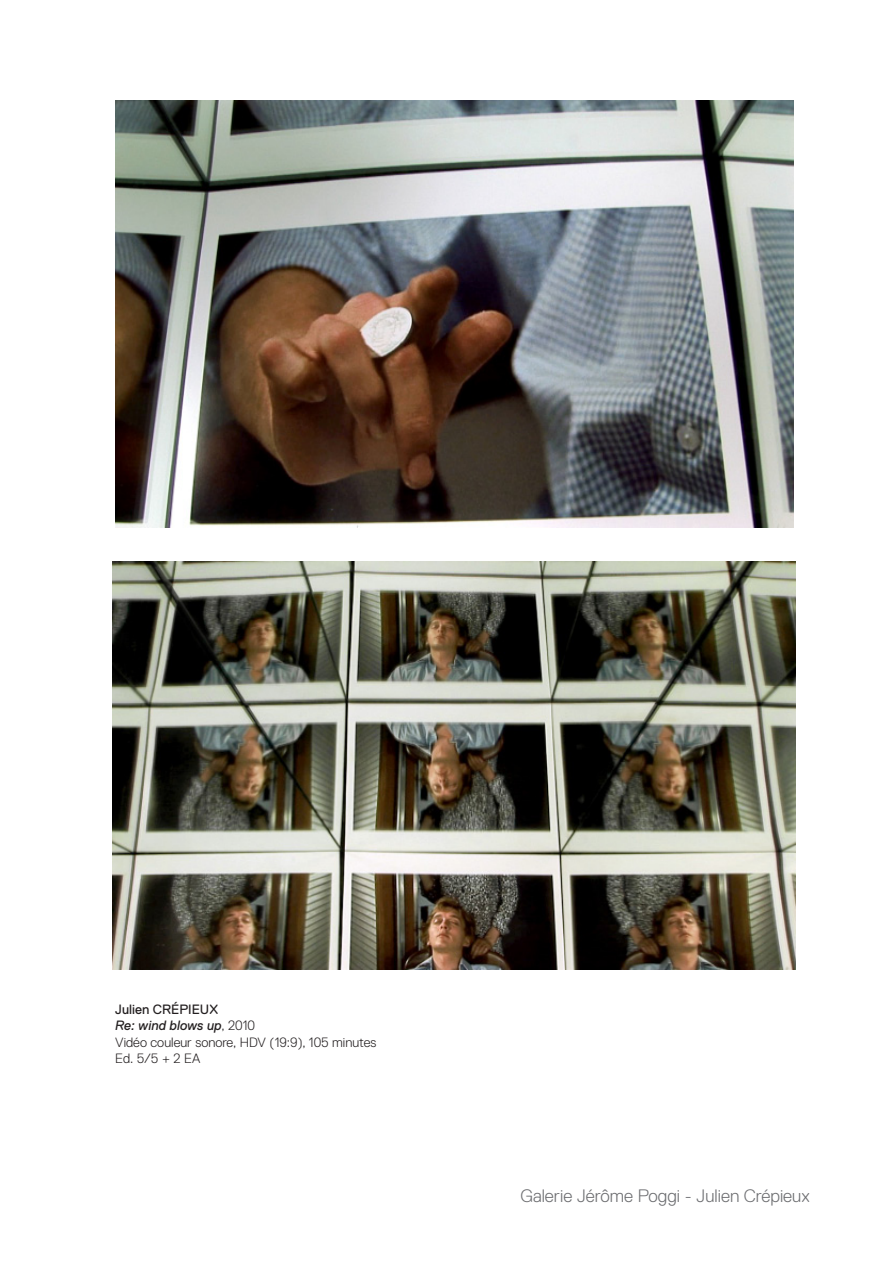
<style>
.page{position:relative;width:893px;height:1263px;background:#fff}
.page>*{position:absolute;margin:0;border:0;box-sizing:border-box;transform-origin:0 0}
.t1{font:300 18px "Replica Pro";color:#6c6d70}
.t2{font:300 13.5px "Replica Pro";color:#231f20}
.t3{font:italic 13.5px "Replica Pro";color:#231f20}
.t4{font:13.5px "Replica Pro";color:#231f20}
.s1{font-weight:300;font-style:normal}
</style>
<div class="page">
<img style="left:113px;top:561px;width:682px;height:408px">
<img style="left:115px;top:100px;width:678px;height:427px">
<p class="t4" style="left:115px;top:1002px;width:105px">Julien CRÉPIEUX</p>
<p class="t3" style="left:115px;top:1018px;width:141px">Re: wind blows up<span class="s1">, 2010</span></p>
<p class="t2" style="left:115px;top:1034px;width:263px">Vidéo couleur sonore, HDV (19:9), 105 minutes</p>
<p class="t2" style="left:115px;top:1050px;width:87px">Ed. 5/5 + 2 EA</p>
<h1 class="t1" style="left:520px;top:1186px;width:291px">Galerie Jérôme Poggi - Julien Crépieux</h1>
</div>
